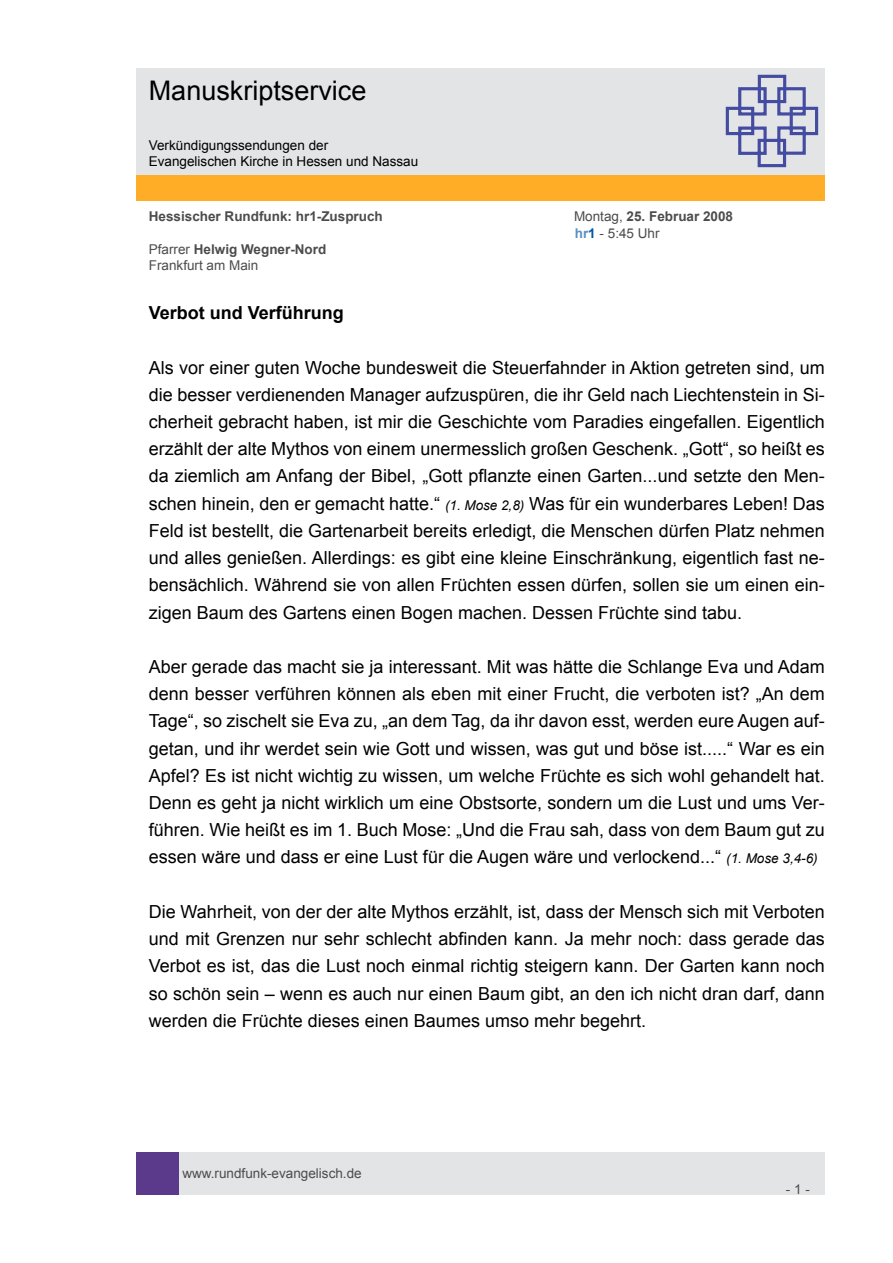
<style>
.page{position:relative;width:893px;height:1263px;background:#fff}
.page>*{position:absolute;margin:0;border:0;box-sizing:border-box;transform-origin:0 0}
.t1{font:27px "Arial";color:#000}
.t2{font:18px/27.2px "Arial";color:#000;text-align:justify}
.t3{font:700 18px "Arial";color:#000}
.t4{font:13.5px/16.2px "Arial";color:#4c4c4c}
.t5{font:13.5px/16.2px "Arial";color:#000}
.t6{font:700 13.5px "Arial";color:#4c4c4c}
.s1{font-weight:700}
.s2{font-weight:700;color:#5b90c2}
.s3{font-weight:700;color:#0056a4}
.s4{font-style:italic;font-size:13.5px}
</style>
<div class="page">
<div style="left:179px;top:1152px;width:646px;height:43px;background:#e3e4e5"></div>
<div style="left:136px;top:1152px;width:43px;height:43px;background:#5c3a8b"></div>
<div style="left:136px;top:175px;width:689px;height:26px;background:#ffad26"></div>
<div style="left:136px;top:68px;width:689px;height:106px;background:#e3e4e5"></div>
<svg style="left:725px;top:74px;width:94px;height:94px"></svg>
<h1 class="t1" style="left:149px;top:73px;width:219px">Manuskriptservice</h1>
<p class="t5" style="left:149px;top:137px;width:271px">Verkündigungssendungen der<br>Evangelischen Kirche in Hessen und Nassau</p>
<p class="t6" style="left:149px;top:208px;width:236px">Hessischer Rundfunk: hr1-Zuspruch</p>
<p class="t4" style="left:574px;top:209px;width:161px">Montag, <span class="s1">25. Februar 2008 </span><span class="s2">hr</span><span class="s3">1</span> - 5:45 Uhr</p>
<p class="t4" style="left:149px;top:241px;width:179px">Pfarrer <span class="s1">Helwig Wegner-Nord<br></span>Frankfurt am Main</p>
<p class="t3" style="left:149px;top:301px;width:197px">Verbot und Verführung</p>
<p class="t2" style="left:149px;top:354px;width:678px">Als vor einer guten Woche bundesweit die Steuerfahnder in Aktion getreten sind, um die besser verdienenden Manager aufzuspüren, die ihr Geld nach Liechtenstein in Si&shy;cherheit gebracht haben, ist mir die Geschichte vom Paradies eingefallen. Eigentlich erzählt der alte Mythos von einem unermesslich großen Geschenk. „Gott“, so heißt es da ziemlich am Anfang der Bibel, „Gott pflanzte einen Garten...und setzte den Men&shy;schen hinein, den er gemacht hatte.“ <span class="s4">(1. Mose 2,8)</span> Was für ein wunderbares Leben! Das Feld ist bestellt, die Gartenarbeit bereits erledigt, die Menschen dürfen Platz nehmen und alles genießen. Allerdings: es gibt eine kleine Einschränkung, eigentlich fast ne&shy;bensächlich. Während sie von allen Früchten essen dürfen, sollen sie um einen ein&shy;zigen Baum des Gartens einen Bogen machen. Dessen Früchte sind tabu.</p>
<p class="t2" style="left:149px;top:653px;width:678px">Aber gerade das macht sie ja interessant. Mit was hätte die Schlange Eva und Adam denn besser verführen können als eben mit einer Frucht, die verboten ist? „An dem Tage“, so zischelt sie Eva zu, „an dem Tag, da ihr davon esst, werden eure Augen auf&shy;getan, und ihr werdet sein wie Gott und wissen, was gut und böse ist.....“ War es ein Apfel? Es ist nicht wichtig zu wissen, um welche Früchte es sich wohl gehandelt hat.<br>Denn es geht ja nicht wirklich um eine Obstsorte, sondern um die Lust und ums Ver&shy;führen. Wie heißt es im 1 . Buch Mose: „Und die Frau sah, dass von dem Baum gut zu essen wäre und dass er eine Lust für die Augen wäre und verlockend...“ <span class="s4">(1. Mose 3,4-6)</span></p>
<p class="t2" style="left:149px;top:898px;width:678px">Die Wahrheit, von der der alte Mythos erzählt, ist, dass der Mensch sich mit Verboten und mit Grenzen nur sehr schlecht abfinden kann. Ja mehr noch: dass gerade das Verbot es ist, das die Lust noch einmal richtig steigern kann. Der Garten kann noch so schön sein – wenn es auch nur einen Baum gibt, an den ich nicht dran darf, dann werden die Früchte dieses einen Baumes umso mehr begehrt.</p>
<p class="t4" style="left:182px;top:1165px;width:181px">www.rundfunk-evangelisch.de</p>
<p class="t4" style="left:786px;top:1181px;width:26px">- -</p>
</div>
